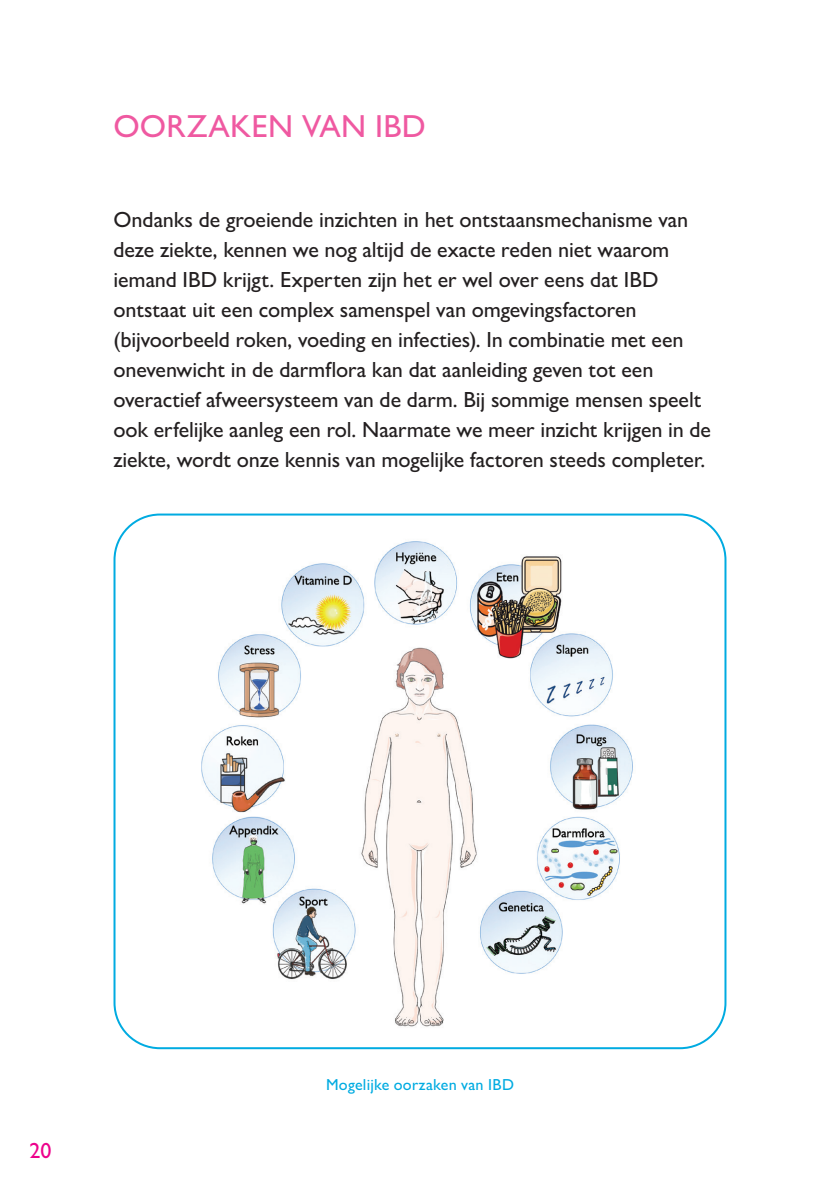
<style>
.page{position:relative;width:840px;height:1191px;background:#fff}
.page>*{position:absolute;margin:0;border:0;box-sizing:border-box;transform-origin:0 0}
.t1{font:500 32px "Gill Sans Nova";letter-spacing:.005em;color:#ef59a1}
.t2{font:500 22px/30px "Gill Sans Nova";letter-spacing:-.005em;color:#231f20}
.t3{font:500 22px "Gill Sans Nova";color:#ed028c}
.t4{font:500 16px "Gill Sans Nova";letter-spacing:.015em;color:#00abe1}
</style>
<div class="page">
<img style="left:201px;top:541px;width:432px;height:486px">
<h1 class="t1" style="left:113px;top:106px;width:313px">OORZAKEN VAN IBD</h1>
<p class="t2" style="left:113px;top:204px;width:599px">Ondanks de groeiende inzichten in het ontstaansmechanisme van deze ziekte, kennen we nog altijd de exacte reden niet waarom iemand IBD krijgt. Experten zijn het er wel over eens dat IBD ontstaat uit een complex samenspel van omgevingsfactoren (bijvoorbeeld roken, voeding en infecties). In combinatie met een onevenwicht in de darmflora kan dat aanleiding geven tot een overactief afweersysteem van de darm. Bij sommige mensen speelt ook erfelijke aanleg een rol. Naarmate we meer inzicht krijgen in de ziekte, wordt onze kennis van mogelijke factoren steeds completer.</p>
<p class="t3" style="left:29px;top:1136px;width:23px">20</p>
<p class="t4" style="left:326px;top:1074px;width:189px">Mogelijke oorzaken van IBD</p>
</div>
